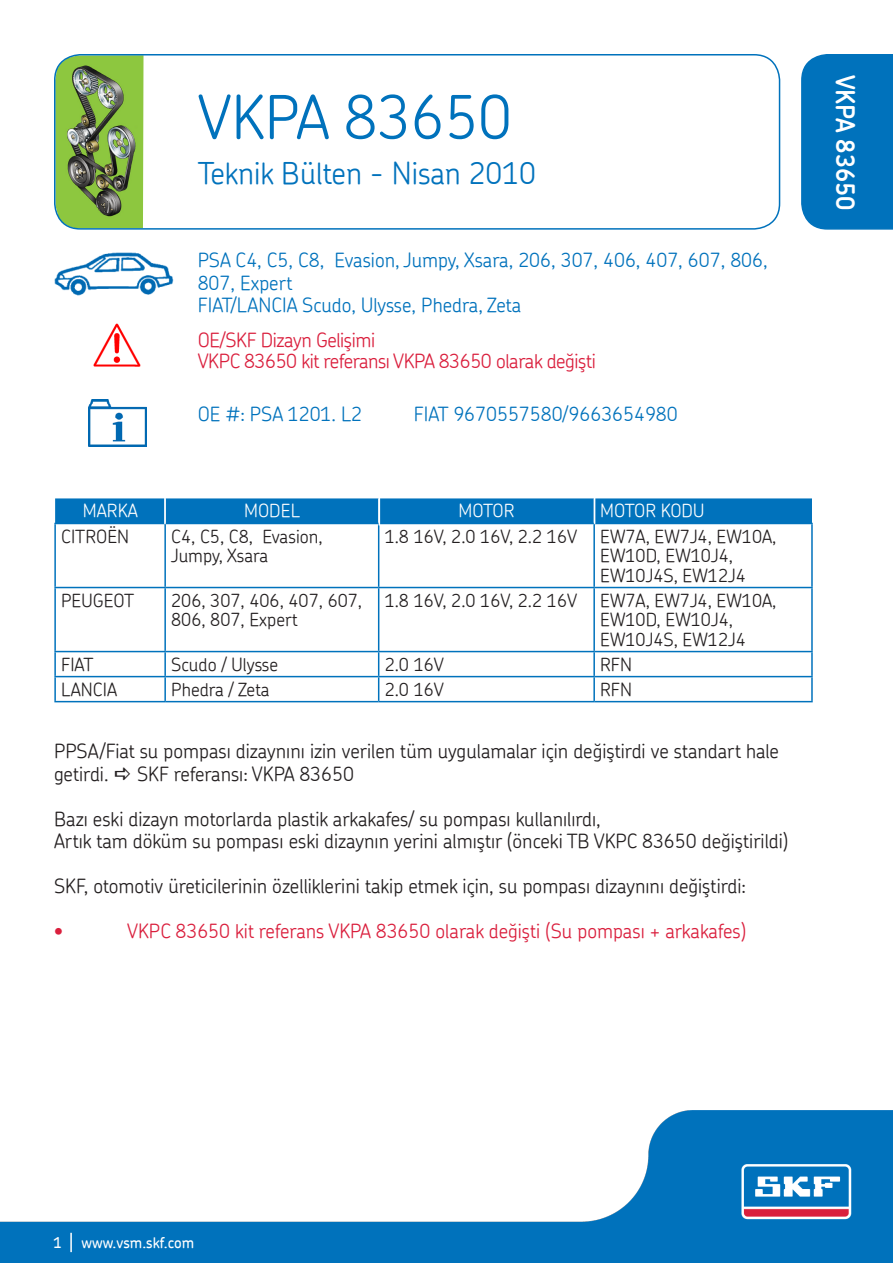
<style>
.page{position:relative;width:893px;height:1263px;background:#fff}
.page>*{position:absolute;margin:0;border:0;box-sizing:border-box;transform-origin:0 0}
.t1{font:300 60px "SKF Chevin";color:#0072bc}
.t2{font:300 30px "SKF Chevin";color:#0072bc}
.t3{font:600 25.5px "SKF Chevin";color:#fff}
.t4{font:300 19.5px/22.5px "SKF Chevin";color:#231f20}
.t5{font:300 19.5px/22.5px "SKF Chevin";color:#0072bc}
.t6{font:300 19.5px "SKF Chevin";letter-spacing:-.02em;color:#da1f3d}
.t7{font:300 19.5px "SKF Chevin";color:#da1f3d}
.t8{font:300 18px/19.5px "SKF Chevin";color:#231f20}
.t9{font:300 18px "SKF Chevin";color:#fff}
.t10{font:500 15px "SKF Chevin";color:#fff}
</style>
<div class="page">
<img style="left:55px;top:55px;width:89px;height:172px">
<div style="left:54px;top:54px;width:726px;height:176px;border:2px solid #0072bc;border-radius:26px"></div>
<img style="left:54px;top:253px;width:119px;height:43px">
<img style="left:93px;top:323px;width:48px;height:44px">
<img style="left:88px;top:399px;width:59px;height:48px">
<div style="left:801px;top:54px;width:92px;height:176px;background:#0072bc"></div>
<img style="left:0;top:1110px;width:893px;height:153px">
<svg style="left:70px;top:1233px;width:2px;height:19px"></svg>
<hr style="left:54px;top:523px;width:111px;height:1px;background:#0072bc">
<hr style="left:54px;top:524px;width:2px;height:63px;background:#0072bc">
<hr style="left:165px;top:523px;width:214px;height:1px;background:#0072bc">
<hr style="left:164px;top:524px;width:2px;height:63px;background:#0072bc">
<hr style="left:379px;top:523px;width:215px;height:1px;background:#0072bc">
<hr style="left:378px;top:524px;width:1px;height:63px;background:#0072bc">
<hr style="left:594px;top:523px;width:219px;height:1px;background:#0072bc">
<hr style="left:593px;top:524px;width:2px;height:63px;background:#0072bc">
<hr style="left:811px;top:524px;width:2px;height:63px;background:#0072bc">
<hr style="left:54px;top:587px;width:111px;height:1px;background:#0072bc">
<hr style="left:54px;top:588px;width:2px;height:63px;background:#0072bc">
<hr style="left:165px;top:587px;width:214px;height:1px;background:#0072bc">
<hr style="left:164px;top:588px;width:2px;height:63px;background:#0072bc">
<hr style="left:379px;top:587px;width:215px;height:1px;background:#0072bc">
<hr style="left:378px;top:588px;width:1px;height:63px;background:#0072bc">
<hr style="left:594px;top:587px;width:219px;height:1px;background:#0072bc">
<hr style="left:593px;top:588px;width:2px;height:63px;background:#0072bc">
<hr style="left:811px;top:588px;width:2px;height:63px;background:#0072bc">
<hr style="left:54px;top:651px;width:111px;height:1px;background:#0072bc">
<hr style="left:54px;top:652px;width:2px;height:24px;background:#0072bc">
<hr style="left:165px;top:651px;width:214px;height:1px;background:#0072bc">
<hr style="left:164px;top:652px;width:2px;height:24px;background:#0072bc">
<hr style="left:379px;top:651px;width:215px;height:1px;background:#0072bc">
<hr style="left:594px;top:651px;width:219px;height:1px;background:#0072bc">
<hr style="left:593px;top:652px;width:2px;height:24px;background:#0072bc">
<hr style="left:811px;top:652px;width:2px;height:24px;background:#0072bc">
<hr style="left:54px;top:676px;width:111px;height:1px;background:#0072bc">
<hr style="left:54px;top:677px;width:2px;height:24px;background:#0072bc">
<hr style="left:165px;top:676px;width:214px;height:1px;background:#0072bc">
<hr style="left:164px;top:677px;width:2px;height:24px;background:#0072bc">
<hr style="left:379px;top:676px;width:215px;height:1px;background:#0072bc">
<svg style="left:378px;top:652px;width:1px;height:49px"></svg>
<hr style="left:594px;top:676px;width:219px;height:1px;background:#0072bc">
<hr style="left:593px;top:677px;width:2px;height:24px;background:#0072bc">
<hr style="left:811px;top:677px;width:2px;height:24px;background:#0072bc">
<hr style="left:54px;top:701px;width:111px;height:1px;background:#0072bc">
<hr style="left:165px;top:701px;width:214px;height:1px;background:#0072bc">
<hr style="left:379px;top:701px;width:215px;height:1px;background:#0072bc">
<hr style="left:594px;top:701px;width:219px;height:1px;background:#0072bc">
<div style="left:55px;top:498px;width:757px;height:25px;background:#0072bc"></div>
<hr style="left:164px;top:483px;width:2px;height:41px;background:#fff">
<hr style="left:594px;top:481px;width:1px;height:43px;background:#fff">
<hr style="left:379px;top:483px;width:1px;height:42px;background:#fff">
<p class="t1" style="left:198px;top:78px;width:315px">VKPA 83650</p>
<p class="t2" style="left:198px;top:154px;width:340px">Teknik Bülten - Nisan 2010</p>
<p class="t5" style="left:198px;top:248px;width:571px">PSA C4, C5, C8, Evasion, Jumpy, Xsara, 206, 307, 406, 407, 607, 806,<br>807, Expert</p>
<p class="t5" style="left:198px;top:293px;width:325px">FIAT/LANCIA Scudo, Ulysse, Phedra, Zeta</p>
<p class="t6" style="left:198px;top:327px;width:179px">OE/SKF Dizayn Gelişimi</p>
<p class="t6" style="left:198px;top:348px;width:400px">VKPC 83650 kit referansı VKPA 83650 olarak değişti</p>
<p class="t5" style="left:198px;top:402px;width:166px">OE #: PSA 1201. L2</p>
<p class="t5" style="left:414px;top:402px;width:266px">FIAT 9670557580/9663654980</p>
<p class="t9" style="left:83px;top:499px;width:45px">Marka</p>
<p class="t9" style="left:244px;top:499px;width:47px">Model</p>
<p class="t9" style="left:458px;top:499px;width:55px">MOTOR</p>
<p class="t9" style="left:600px;top:499px;width:106px">MOTOR KODU</p>
<p class="t8" style="left:61px;top:526px;width:70px">CITROËN</p>
<p class="t8" style="left:171px;top:526px;width:153px">C4, C5, C8, Evasion,<br>Jumpy, Xsara</p>
<p class="t8" style="left:385px;top:526px;width:194px">1.8 16V, 2.0 16V, 2.2 16V</p>
<p class="t8" style="left:600px;top:526px;width:178px">EW7A, EW7J4, EW10A,<br>EW10D, EW10J4,<br>EW10J4S, EW12J4</p>
<p class="t8" style="left:61px;top:590px;width:75px">PEUGEOT</p>
<p class="t8" style="left:171px;top:590px;width:192px">206, 307, 406, 407, 607,<br>806, 807, Expert</p>
<p class="t8" style="left:385px;top:590px;width:194px">1.8 16V, 2.0 16V, 2.2 16V</p>
<p class="t8" style="left:600px;top:590px;width:178px">EW7A, EW7J4, EW10A,<br>EW10D, EW10J4,<br>EW10J4S, EW12J4</p>
<p class="t8" style="left:61px;top:654px;width:34px">FIAT</p>
<p class="t8" style="left:171px;top:654px;width:109px">Scudo / Ulysse</p>
<p class="t8" style="left:385px;top:654px;width:61px">2.0 16V</p>
<p class="t8" style="left:600px;top:654px;width:33px">RFN</p>
<p class="t8" style="left:61px;top:679px;width:57px">LANCIA</p>
<p class="t8" style="left:171px;top:679px;width:100px">Phedra / Zeta</p>
<p class="t8" style="left:385px;top:679px;width:61px">2.0 16V</p>
<p class="t8" style="left:600px;top:679px;width:33px">RFN</p>
<p class="t4" style="left:54px;top:740px;width:726px">PPSA/Fiat su pompası dizaynını izin verilen tüm uygulamalar için değiştirdi ve standart hale getirdi.</p>
<p class="t4" style="left:137px;top:762px;width:218px">SKF referansı: VKPA 83650</p>
<p class="t4" style="left:54px;top:807px;width:548px">Bazı eski dizayn motorlarda plastik arkakafes/ su pompası kullanılırdı,</p>
<p class="t4" style="left:54px;top:830px;width:736px">Artık tam döküm su pompası eski dizaynın yerini almıştır (önceki TB VKPC 83650 değiştirildi)</p>
<p class="t4" style="left:54px;top:875px;width:693px">SKF, otomotiv üreticilerinin özelliklerini takip etmek için, su pompası dizaynını değiştirdi:</p>
<p class="t6" style="left:54px;top:919px;width:11px">•</p>
<p class="t7" style="left:127px;top:919px;width:620px">VKPC 83650 kit referans VKPA 83650 olarak değişti (Su pompası + arkakafes)</p>
<p class="t3" style="left:862px;top:75px;width:138px;rotate:90deg">VKPA 83650</p>
<p class="t10" style="left:53px;top:1232px;width:142px">1 www.vsm.skf.com</p>
</div>
